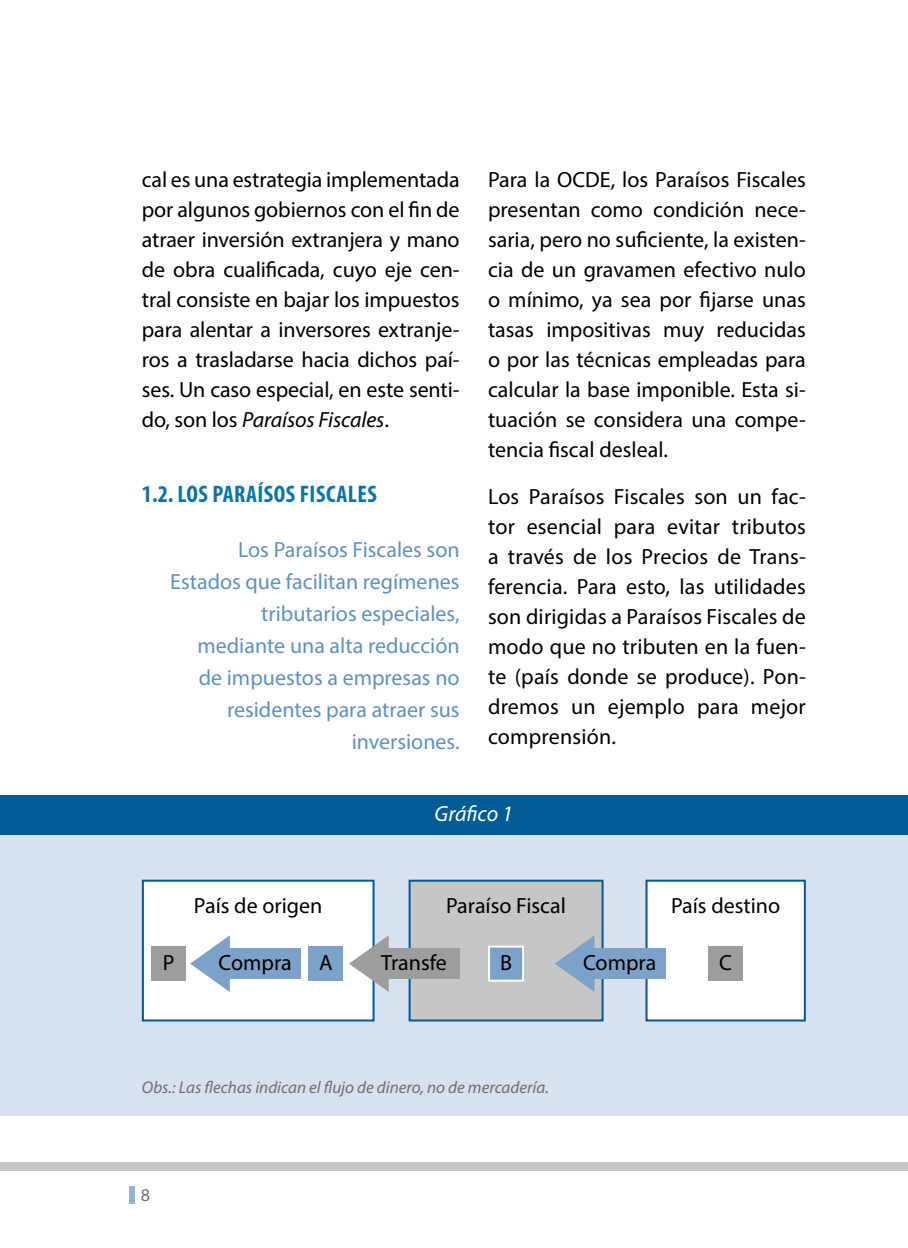
<style>
.page{position:relative;width:908px;height:1248px;background:#fff}
.page>*{position:absolute;margin:0;border:0;box-sizing:border-box;transform-origin:0 0}
.t1{font:700 condensed 24px "Myriad Pro";letter-spacing:.02em;color:#0d74a8}
.t2{font:22px/30px "Myriad Pro";color:#000;text-align:justify}
.t3{font:22px/32px "Myriad Pro";color:#5f92be;text-align:right}
.t4{font:italic 22px "Myriad Pro";letter-spacing:-.005em;color:#fff}
.t5{font:18px "Myriad Pro";color:#706f6f}
.t6{font:italic 17px "Myriad Pro";color:#706f6f}
.s1{font-style:italic}
</style>
<div class="page">
<div style="left:0;top:1161px;width:907px;height:9px;background:#c6c6c6"></div>
<div style="left:129px;top:1186px;width:6px;height:17px;background:#96b3d4"></div>
<div style="left:0;top:832px;width:907px;height:283px;background:#d7e1ef"></div>
<div style="left:0;top:795px;width:907px;height:40px;background:#005b94"></div>
<div style="left:142px;top:879px;width:232px;height:142px;background:#fff;border:2px solid #005b94"></div>
<div style="left:645px;top:879px;width:160px;height:142px;background:#fff;border:2px solid #005b94"></div>
<div style="left:408px;top:879px;width:195px;height:142px;background:#c6c6c6;border:2px solid #005b94"></div>
<div style="left:152px;top:946px;width:34px;height:34px;background:#9d9d9c"></div>
<div style="left:308px;top:946px;width:34px;height:34px;background:#7ca2c9"></div>
<div style="left:228px;top:948px;width:72px;height:30px;background:#7ca2c9"></div>
<svg style="left:190px;top:935px;width:40px;height:56px"></svg>
<div style="left:592px;top:948px;width:73px;height:30px;background:#7ca2c9"></div>
<svg style="left:555px;top:936px;width:39px;height:55px"></svg>
<div style="left:387px;top:948px;width:72px;height:30px;background:#9d9d9c"></div>
<svg style="left:349px;top:935px;width:39px;height:56px"></svg>
<div style="left:488px;top:945px;width:36px;height:36px;background:#7ca2c9;border:2px solid #fff"></div>
<div style="left:708px;top:946px;width:34px;height:34px;background:#9d9d9c"></div>
<p class="t2" style="left:142px;top:164px;width:319px">cal es una estrategia implementada por algunos gobiernos con el fin de atraer inversión extranjera y mano de obra cualificada, cuyo eje cen&shy;tral consiste en bajar los impuestos para alentar a inversores extranje&shy;ros a trasladarse hacia dichos paí&shy;ses. Un caso especial, en este senti&shy;do, son los <span class="s1">Paraísos Fiscales</span>.</p>
<p class="t1" style="left:142px;top:479px;width:236px">1.2. LOS PARAÍSOS FISCALES</p>
<p class="t3" style="left:170px;top:533px;width:291px">Los Paraísos Fiscales son<br>Estados que facilitan regímenes tributarios especiales, mediante una alta reducción de impuestos a empresas no residentes para atraer sus inversiones.</p>
<p class="t2" style="left:488px;top:164px;width:319px">Para la OCDE, los Paraísos Fiscales presentan como condición nece&shy;saria, pero no suficiente, la existen&shy;cia de un gravamen efectivo nulo o mínimo, ya sea por fijarse unas tasas impositivas muy reducidas o por las técnicas empleadas para calcular la base imponible. Esta si&shy;tuación se considera una compe&shy;tencia fiscal desleal.</p>
<p class="t2" style="left:488px;top:481px;width:319px">Los Paraísos Fiscales son un fac&shy;tor esencial para evitar tributos a través de los Precios de Trans&shy;ferencia. Para esto, las utilidades son dirigidas a Paraísos Fiscales de modo que no tributen en la fuen&shy;te (país donde se produce). Pon&shy;dremos un ejemplo para mejor comprensión.</p>
<p class="t4" style="left:434px;top:799px;width:80px">Gráfico 1</p>
<p class="t2" style="left:194px;top:890px;width:130px">País de origen</p>
<p class="t2" style="left:446px;top:890px;width:121px">Paraíso Fiscal</p>
<p class="t2" style="left:670px;top:890px;width:111px">País destino</p>
<p class="t2" style="left:163px;top:947px;width:13px">P</p>
<p class="t2" style="left:218px;top:947px;width:115px">Compra A</p>
<p class="t2" style="left:381px;top:947px;width:67px">Transfe</p>
<p class="t2" style="left:500px;top:947px;width:13px">B</p>
<p class="t2" style="left:583px;top:947px;width:75px">Compra</p>
<p class="t2" style="left:719px;top:947px;width:14px">C</p>
<p class="t6" style="left:142px;top:1077px;width:408px">Obs.: Las flechas indican el flujo de dinero, no de mercadería.</p>
<p class="t5" style="left:141px;top:1183px;width:11px">8</p>
</div>
